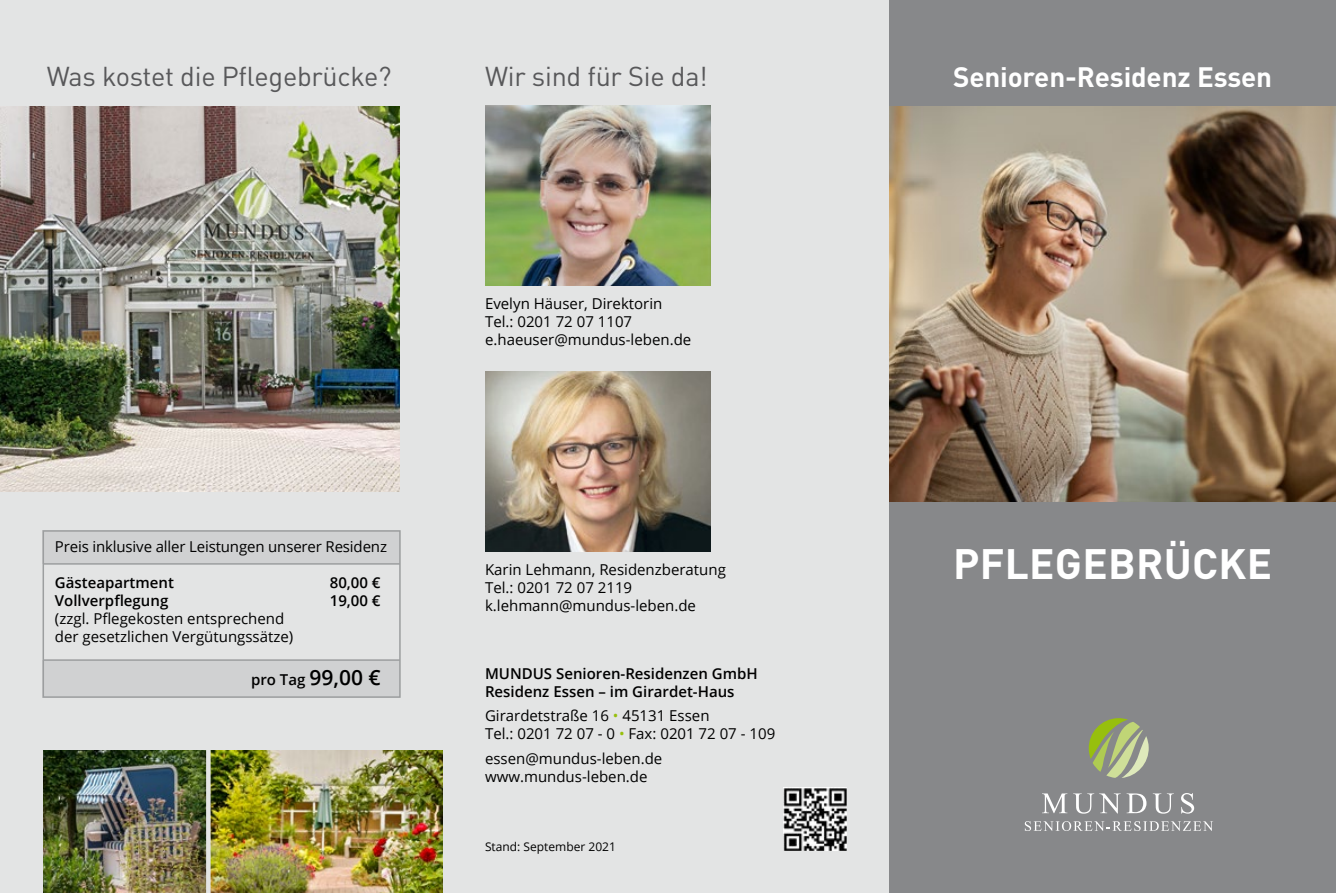
<style>
.page{position:relative;width:1336px;height:893px;background:#fff}
.page>*{position:absolute;margin:0;border:0;box-sizing:border-box;transform-origin:0 0}
.t1{font:700 42px "DIN";letter-spacing:.005em;color:#fff}
.t2{font:700 27.75px "DIN";letter-spacing:-.005em;color:#fff}
.t3{font:27px "DIN";letter-spacing:-.01em;color:#58585a}
.t4{font:15px/18px "Open Sans";color:#000}
.t5{font:600 15px/18px "Open Sans";color:#000}
.t6{font:12px "Open Sans";color:#000}
.s1{font-size:21px}
.s2{color:#97bf0d}
</style>
<div class="page">
<div style="left:0;top:0;width:889px;height:893px;background:#e3e4e4"></div>
<div style="left:889px;top:0;width:446px;height:893px;background:#87888a"></div>
<img style="left:485px;top:105px;width:225px;height:180px">
<img style="left:485px;top:371px;width:225px;height:180px">
<img style="left:0;top:106px;width:400px;height:386px">
<img style="left:210px;top:751px;width:232px;height:142px">
<img style="left:44px;top:751px;width:162px;height:142px">
<svg style="left:206px;top:750px;width:1px;height:143px"></svg>
<div style="left:43px;top:530px;width:357px;height:34px;background:#d0d1d2"></div>
<div style="left:43px;top:660px;width:357px;height:38px;background:#d0d1d2"></div>
<div style="left:43px;top:530px;width:357px;height:168px;border:2px solid #9c9e9f"></div>
<hr style="left:44px;top:563px;width:356px;height:2px;background:#9c9e9f">
<hr style="left:44px;top:659px;width:356px;height:2px;background:#9c9e9f">
<svg style="left:1088px;top:718px;width:60px;height:60px"></svg>
<svg style="left:1042px;top:793px;width:25px;height:20px"></svg>
<svg style="left:1073px;top:793px;width:47px;height:21px"></svg>
<svg style="left:1126px;top:793px;width:20px;height:20px"></svg>
<svg style="left:1153px;top:793px;width:20px;height:21px"></svg>
<svg style="left:1181px;top:793px;width:12px;height:21px"></svg>
<svg style="left:1024px;top:821px;width:188px;height:10px"></svg>
<img style="left:783px;top:788px;width:63px;height:62px">
<img style="left:889px;top:106px;width:446px;height:396px">
<h3 class="t3" style="left:47px;top:59px;width:346px">Was kostet die Pflegebrücke?</h3>
<h3 class="t3" style="left:485px;top:59px;width:224px">Wir sind für Sie da!</h3>
<h2 class="t2" style="left:952px;top:59px;width:320px">Senioren-Residenz Essen</h2>
<p class="t4" style="left:55px;top:537px;width:333px">Preis inklusive aller Leistungen unserer Residenz</p>
<p class="t5" style="left:55px;top:573px;width:120px">Gästeapartment</p>
<p class="t5" style="left:330px;top:573px;width:52px">80,00 €</p>
<p class="t5" style="left:55px;top:591px;width:115px">Vollverpflegung</p>
<p class="t5" style="left:330px;top:591px;width:52px">19,00 €</p>
<p class="t4" style="left:55px;top:609px;width:240px">(zzgl. Pflegekosten entsprechend der gesetzlichen Vergütungssätze)</p>
<p class="t5" style="left:251px;top:670px;width:131px">pro Tag <span class="s1">99,00 €</span></p>
<p class="t4" style="left:485px;top:294px;width:208px">Evelyn Häuser, Direktorin<br>Tel.: 0201 72 07 1107 e.haeuser@mundus-leben.de</p>
<p class="t4" style="left:485px;top:560px;width:242px">Karin Lehmann, Residenzberatung<br>Tel.: 0201 72 07 2119 k.lehmann@mundus-leben.de</p>
<p class="t5" style="left:485px;top:664px;width:274px">MUNDUS Senioren-Residenzen GmbH<br>Residenz Essen – im Girardet-Haus</p>
<p class="t4" style="left:485px;top:707px;width:292px">Girardetstraße 16 <span class="s2">•</span> 45131 Essen<br>Tel.: 0201 72 07 - 0 <span class="s2">•</span> Fax: 0201 72 07 - 109</p>
<p class="t4" style="left:485px;top:749px;width:179px">essen@mundus-leben.de www.mundus-leben.de</p>
<p class="t6" style="left:485px;top:838px;width:132px">Stand: September 2021</p>
<h1 class="t1" style="left:952px;top:537px;width:320px">PFLEGEBRÜCKE</h1>
</div>
